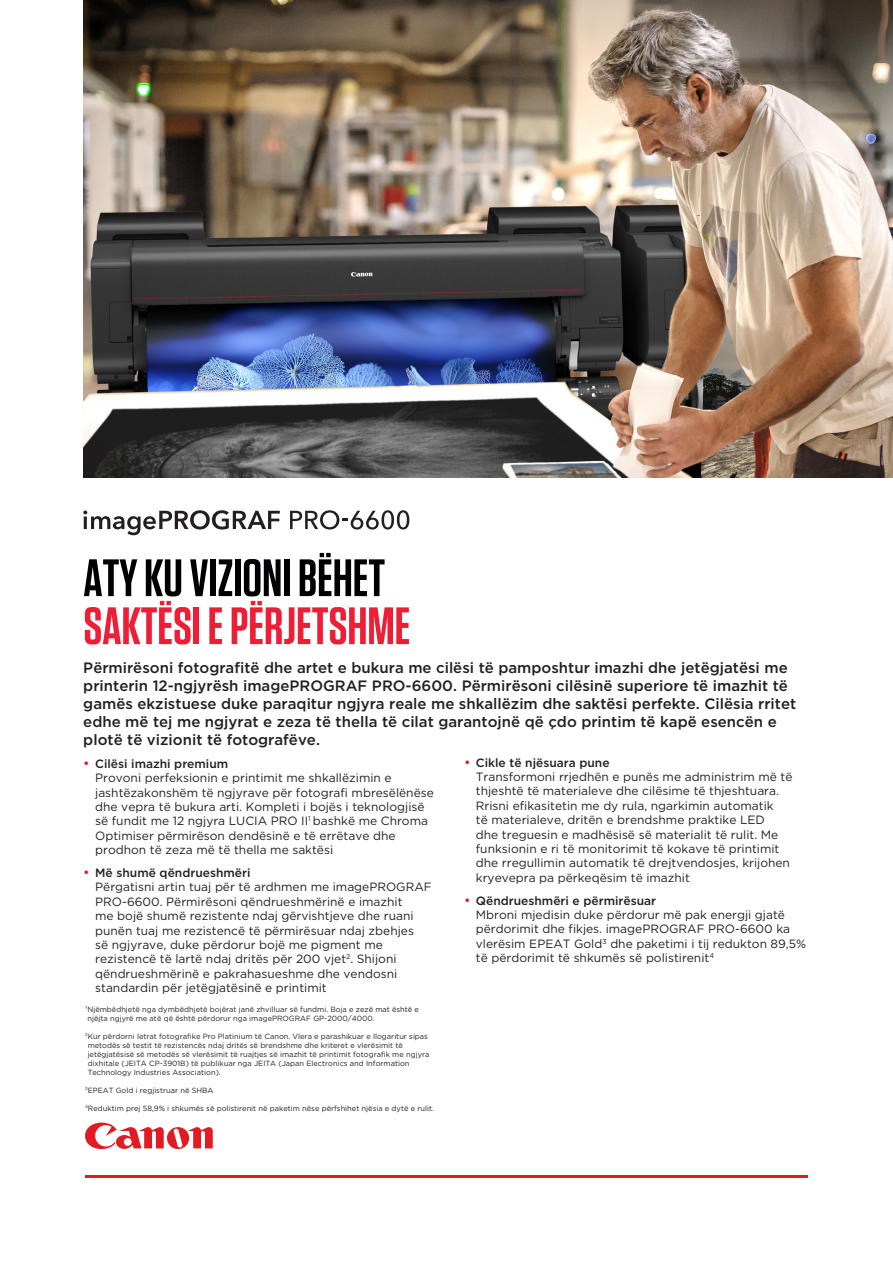
<style>
.page{position:relative;width:893px;height:1263px;background:#fff}
.page>*{position:absolute;margin:0;border:0;box-sizing:border-box;transform-origin:0 0}
.Headline{font:600 52.5px/48px "Tungsten";color:#ed1e36}
.t1{font:500 15px/18px "Gotham";color:#231f20}
.BODY_BULLETS{font:12px/14.4px "Gotham";color:#231f20}
.t2{font:7.5px/9px "Gotham";color:#231f20}
.s1{color:#000002}
.s2{font-size:13.5px;color:#e21a21}
.s3{font-weight:500}
</style>
<div class="page">
<svg style="left:85px;top:1122px;width:128px;height:28px"></svg>
<hr style="left:85px;top:1175px;width:723px;height:3px;background:#e21a21">
<img style="left:83px;top:0;width:810px;height:478px">
<svg style="left:83px;top:510px;width:197px;height:25px"></svg>
<svg style="left:290px;top:510px;width:119px;height:19px"></svg>
<p class="Headline" style="left:83px;top:555px;width:328px"><span class="s1">ATY KU VIZIONI BËHET<br></span>SAKTËSI E PËRJETSHME</p>
<p class="t1" style="left:83px;top:659px;width:714px">Përmirësoni fotografitë dhe artet e bukura me cilësi të pamposhtur imazhi dhe jetëgjatësi me printerin 12-ngjyrësh imagePROGRAF PRO-6600. Përmirësoni cilësinë superiore të imazhit të gamës ekzistuese duke paraqitur ngjyra reale me shkallëzim dhe saktësi perfekte. Cilësia rritet edhe më tej me ngjyrat e zeza të thella të cilat garantojnë që çdo printim të kapë esencën e plotë të vizionit të fotografëve.</p>
<p class="BODY_BULLETS" style="left:95px;top:756px;width:340px;text-indent:-12px"><span class="s2">•</span> <span class="s3">Cilësi imazhi premium<br></span>Provoni perfeksionin e printimit me shkallëzimin e jashtëzakonshëm të ngjyrave për fotografi mbresëlënëse dhe vepra të bukura arti. Kompleti i bojës i teknologjisë së fundit me 12 ngjyra LUCIA PRO II<sup>1</sup> bashkë me Chroma Optimiser përmirëson dendësinë e të errëtave dhe prodhon të zeza më të thella me saktësi</p>
<p class="BODY_BULLETS" style="left:95px;top:865px;width:338px;text-indent:-12px"><span class="s2">•</span> <span class="s3">Më shumë qëndrueshmëri<br></span>Përgatisni artin tuaj për të ardhmen me imagePROGRAF PRO-6600. Përmirësoni qëndrueshmërinë e imazhit<br>me bojë shumë rezistente ndaj gërvishtjeve dhe ruani punën tuaj me rezistencë të përmirësuar ndaj zbehjes<br>së ngjyrave, duke përdorur bojë me pigment me rezistencë të lartë ndaj dritës për 200 vjet<sup>2</sup>. Shijoni qëndrueshmërinë e pakrahasueshme dhe vendosni standardin për jetëgjatësinë e printimit</p>
<p class="BODY_BULLETS" style="left:476px;top:755px;width:318px;text-indent:-12px"><span class="s2">•</span> <span class="s3">Cikle të njësuara pune<br></span>Transformoni rrjedhën e punës me administrim më të thjeshtë të materialeve dhe cilësime të thjeshtuara.<br>Rrisni efikasitetin me dy rula, ngarkimin automatik<br>të materialeve, dritën e brendshme praktike LED<br>dhe treguesin e madhësisë së materialit të rulit. Me funksionin e ri të monitorimit të kokave të printimit dhe rregullimin automatik të drejtvendosjes, krijohen kryevepra pa përkeqësim të imazhit</p>
<p class="BODY_BULLETS" style="left:476px;top:893px;width:332px;text-indent:-12px"><span class="s2">•</span> <span class="s3">Qëndrueshmëri e përmirësuar<br></span>Mbroni mjedisin duke përdorur më pak energji gjatë përdorimit dhe fikjes. imagePROGRAF PRO-6600 ka vlerësim EPEAT Gold<sup>3</sup> dhe paketimi i tij redukton 89,5% të përdorimit të shkumës së polistirenit<sup>4</sup></p>
<p class="t2" style="left:87px;top:1004px;width:333px;text-indent:-2px">¹Njëmbëdhjetë nga dymbëdhjetë bojërat janë zhvilluar së fundmi. Boja e zezë mat është e njëjta ngjyrë me atë që është përdorur nga imagePROGRAF GP-2000/4000.</p>
<p class="t2" style="left:88px;top:1031px;width:343px;text-indent:-3px"><sup>2</sup>Kur përdorni letrat fotografike Pro Platinium të Canon. Vlera e parashikuar e llogaritur sipas metodës së testit të rezistencës ndaj dritës së brendshme dhe kriteret e vlerësimit të jetëgjatësisë së metodës së vlerësimit të ruajtjes së imazhit të printimit fotografik me ngjyra dixhitale (JEITA CP-3901B) të publikuar nga JEITA (Japan Electronics and Information Technology Industries Association).</p>
<p class="t2" style="left:85px;top:1085px;width:130px"><sup>3</sup>EPEAT Gold i regjistruar në SHBA</p>
<p class="t2" style="left:85px;top:1103px;width:350px"><sup>4</sup>Reduktim prej 58,9% i shkumës së polistirenit në paketim nëse përfshihet njësia e dytë e rulit.</p>
</div>
